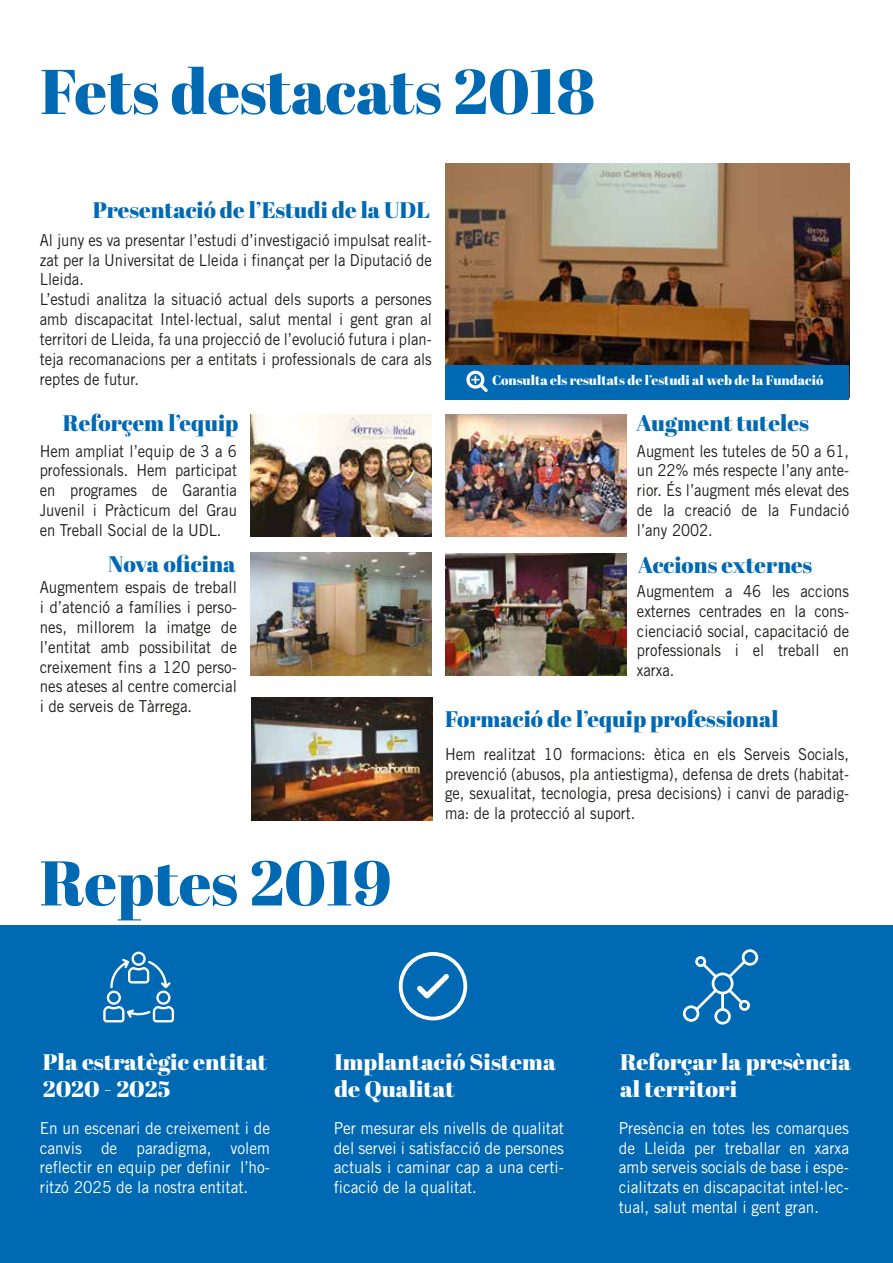
<style>
.page{position:relative;width:893px;height:1263px;background:#fff}
.page>*{position:absolute;margin:0;border:0;box-sizing:border-box;transform-origin:0 0}
.t1{font:63px "Abril Fatface";color:#0069b4}
.t2{font:22.5px "Abril Fatface";color:#0069b4}
.t3{font:22.5px/27px "Abril Fatface";color:#fff;scale:1.04 1}
.t4{font:16.5px/19.8px "Trade Gothic";color:#1d1d1b;text-align:justify;scale:.9 1}
.t5{font:16.5px/19.8px "Trade Gothic";color:#fff;text-align:justify;scale:.94 1}
.t6{font:16.5px/19.8px "Trade Gothic";color:#1d1d1b;text-align:justify;scale:.92 1}
.t7{font:13.5px "Abril Fatface";color:#fff}
</style>
<div class="page">
<div style="left:0;top:926px;width:893px;height:337px;background:#0069b4"></div>
<svg style="left:683px;top:949px;width:75px;height:75px"></svg>
<svg style="left:103px;top:952px;width:71px;height:70px"></svg>
<svg style="left:399px;top:952px;width:68px;height:68px"></svg>
<img style="left:445px;top:163px;width:404px;height:202px">
<img style="left:445px;top:415px;width:181px;height:122px">
<img style="left:251px;top:697px;width:181px;height:123px">
<img style="left:251px;top:553px;width:181px;height:123px">
<img style="left:251px;top:415px;width:181px;height:122px">
<img style="left:445px;top:553px;width:181px;height:122px">
<div style="left:445px;top:365px;width:404px;height:34px;background:#0069b4"></div>
<svg style="left:466px;top:371px;width:22px;height:21px"></svg>
<h1 class="t1" style="left:40px;top:47px;width:556px">Fets destacats 2018</h1>
<h2 class="t2" style="left:93px;top:194px;width:339px">Presentació de l’Estudi de la UDL</h2>
<p class="t4" style="left:40px;top:230px;width:437px;text-align:left">Al juny es va presentar l’estudi d’investigació impulsat realit&shy;zat per la Universitat de Lleida i finançat per la Diputació de Lleida.<br>L’estudi analitza la situació actual dels suports a persones amb discapacitat Intel·lectual, salut mental i gent gran al territori de Lleida, fa una projecció de l’evolució futura i plan&shy;teja recomanacions per a entitats i professionals de cara als reptes de futur.</p>
<h2 class="t2" style="left:63px;top:407px;width:177px">Reforçem l’equip</h2>
<p class="t4" style="left:40px;top:441px;width:221px">Hem ampliat l’equip de 3 a 6 professionals. Hem participat en programes de Garantia Juvenil i Pràcticum del Grau en Treball Social de la UDL.</p>
<h2 class="t2" style="left:108px;top:548px;width:129px">Nova oficina</h2>
<p class="t6" style="left:40px;top:577px;width:216px">Augmentem espais de treball i d’atenció a famílies i perso&shy;nes, millorem la imatge de l’entitat amb possibilitat de creixement fins a 120 perso&shy;nes ateses al centre comercial i de serveis de Tàrrega.</p>
<p class="t7" style="left:492px;top:371px;width:333px">Consulta els resultats de l’estudi al web de la Fundació</p>
<h2 class="t2" style="left:636px;top:407px;width:174px">Augment tuteles</h2>
<p class="t4" style="left:637px;top:441px;width:237px">Augment les tuteles de 50 a 61, un 22% més respecte l’any ante&shy;rior. És l’augment més elevat des de la creació de la Fundació l’any 2002.</p>
<h2 class="t2" style="left:638px;top:549px;width:176px">Accions externes</h2>
<p class="t4" style="left:637px;top:581px;width:237px">Augmentem a 46 les accions externes centrades en la cons&shy;cienciació social, capacitació de professionals i el treball en xarxa.</p>
<h2 class="t2" style="left:445px;top:703px;width:335px">Formació de l’equip professional</h2>
<p class="t4" style="left:445px;top:744px;width:450px">Hem realitzat 10 formacions: ètica en els Serveis Socials, prevenció (abusos, pla antiestigma), defensa de drets (habitat&shy;ge, sexualitat, tecnologia, presa decisions) i canvi de paradig&shy;ma: de la protecció al suport.</p>
<h1 class="t1" style="left:40px;top:839px;width:353px">Reptes 2019</h1>
<h2 class="t3" style="left:43px;top:1048px;width:217px">Pla estratègic entitat<br>2020 - 2025</h2>
<h2 class="t3" style="left:334px;top:1048px;width:214px">Implantació Sistema de Qualitat</h2>
<h2 class="t3" style="left:620px;top:1048px;width:224px">Reforçar la presència al territori</h2>
<p class="t5" style="left:40px;top:1118px;width:246px">En un escenari de creixement i de canvis de paradigma, volem reflectir en equip per definir l’ho&shy;ritzó 2025 de la nostra entitat.</p>
<p class="t5" style="left:334px;top:1118px;width:246px">Per mesurar els nivells de qualitat del servei i satisfacció de persones actuals i caminar cap a una certi&shy;ficació de la qualitat.</p>
<p class="t5" style="left:619px;top:1118px;width:246px">Presència en totes les comarques de Lleida per treballar en xarxa amb serveis socials de base i espe&shy;cialitzats en discapacitat intel·lec&shy;tual, salut mental i gent gran.</p>
</div>
